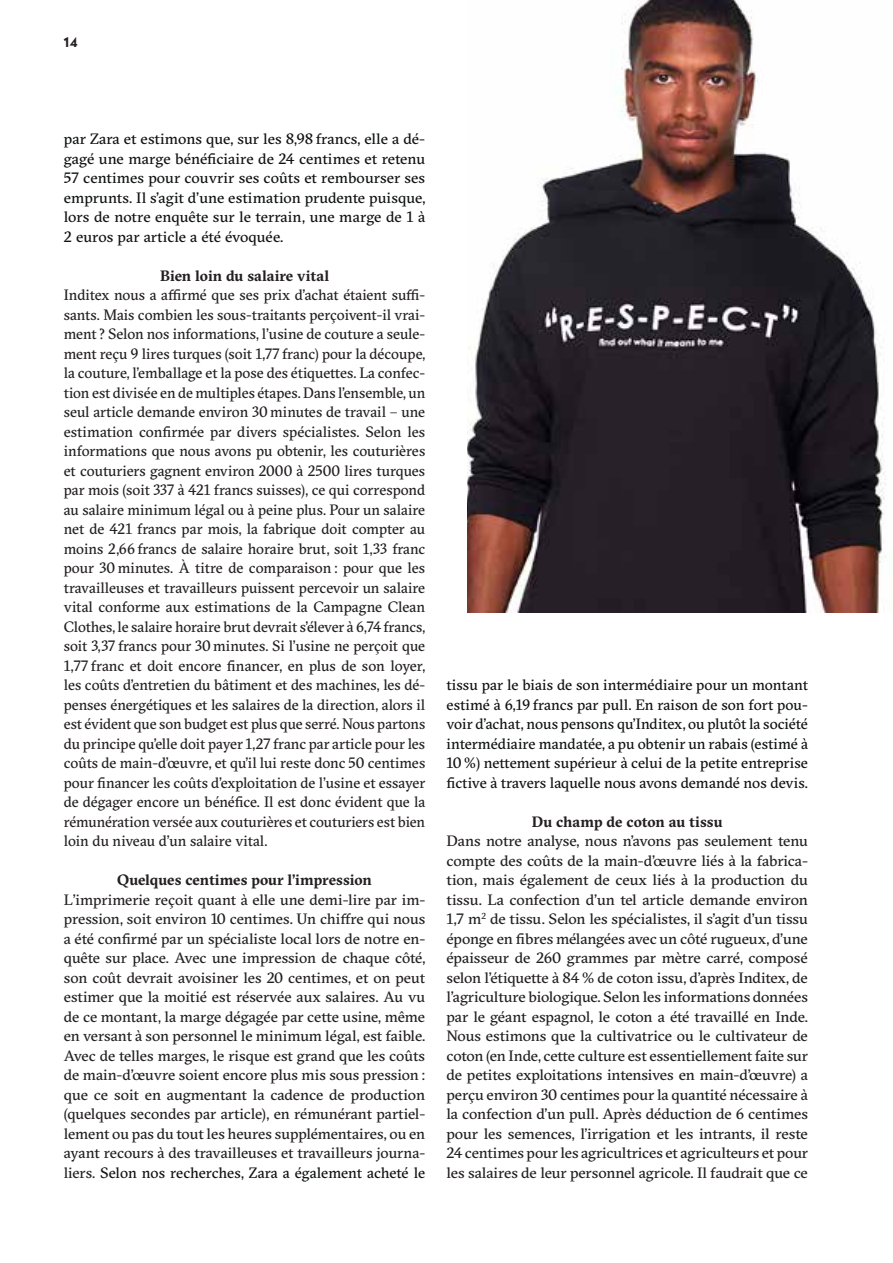
<style>
.page{position:relative;width:893px;height:1263px;background:#fff}
.page>*{position:absolute;margin:0;border:0;box-sizing:border-box;transform-origin:0 0}
.t1{font:15px/19.5px "GT Sectra";color:#231f20;text-align:justify}
.t2{font:15px/19.5px "GT Sectra";color:#0f1112;text-align:justify}
.t3{font:700 15px "GT Sectra";letter-spacing:.005em;color:#231f20}
.t4{font:700 13.5px "Radikal";color:#231f20}
.s1{color:#0f1112}
</style>
<div class="page">
<img style="left:468px;top:0;width:418px;height:612px">
<p class="t4" style="left:64px;top:32px;width:15px">14</p>
<p class="t2" style="left:64px;top:129px;width:363px">par Zara et estimons que, sur les 8,98 francs, elle a dé&shy;gagé une marge bénéficiaire de 24 centimes et retenu 57 centimes pour couvrir ses coûts et rembourser ses emprunts. Il s’agit d’une estimation prudente puisque, lors de notre enquête sur le terrain, une marge de 1 à 2 euros par article a été évoquée.</p>
<p class="t3" style="left:160px;top:266px;width:170px">Bien loin du salaire vital</p>
<p class="t1" style="left:64px;top:285px;width:363px">Inditex nous a affirmé que ses prix d’achat étaient suffi&shy;sants. Mais combien les sous-traitants perçoivent-il vrai&shy;ment ? Selon nos informations, l’usine de couture a seule&shy;ment reçu 9 lires turques (soit 1,77 franc) pour la découpe, la couture, l’emballage et la pose des étiquettes. La confec&shy;tion est divisée en de multiples étapes. Dans l’ensemble, un seul article demande environ 30 minutes de travail – une estimation confirmée par divers spécialistes. Selon les informations que nous avons pu obtenir, les couturières et couturiers gagnent environ 2000 à 2500 lires turques par mois (soit 337 à 421 francs suisses), ce qui correspond au salaire minimum légal ou à peine plus. Pour un salaire net de 421 francs par mois, la fabrique doit compter au moins 2,66 francs de salaire horaire brut, soit 1,33 franc pour 30 minutes. À titre de comparaison : pour que les travailleuses et travailleurs puissent percevoir un salaire vital conforme aux estimations de la Campagne Clean Clothes, le salaire horaire brut devrait s’élever à 6,74 francs, soit 3,37 francs pour 30 minutes. Si l’usine ne perçoit que 1,77 franc et doit encore financer, en plus de son loyer, les coûts d’entretien du bâtiment et des machines, les dé&shy;penses énergétiques et les salaires de la direction, alors il est évident que son budget est plus que serré. Nous partons du principe qu’elle doit payer 1,27 franc par article pour les coûts de main-d’œuvre, et qu’il lui reste donc 50 centimes pour financer les coûts d’exploitation de l’usine et essayer de dégager encore un bénéfice. Il est donc évident que la rémunération versée aux couturières et couturiers est bien loin du niveau d’un salaire vital.</p>
<p class="t3" style="left:117px;top:870px;width:256px">Quelques centimes pour l’impression</p>
<p class="t1" style="left:64px;top:890px;width:363px">L’imprimerie reçoit quant à elle une demi-lire par im&shy;pression, soit environ 10 centimes. Un chiffre qui nous a été confirmé par un spécialiste local lors de notre en&shy;quête sur place. Avec une impression de chaque côté, son coût devrait avoisiner les 20 centimes, et on peut estimer que la moitié est réservée aux salaires. Au vu de ce montant, la marge dégagée par cette usine, même en versant à son personnel le minimum légal, est faible.<br>Avec de telles marges, le risque est grand que les coûts de main-d’œuvre soient encore plus mis sous pression : que ce soit en augmentant la cadence de production (quelques secondes par article), en rémunérant partiel&shy;lement ou pas du tout les heures supplémentaires, ou en ayant recours à des travailleuses et travailleurs journa&shy;liers. <span class="s1">Selon nos recherches, Zara a également acheté le</span></p>
<p class="t2" style="left:446px;top:675px;width:363px">tissu par le biais de son intermédiaire pour un montant estimé à 6,19 francs par pull. En raison de son fort pou&shy;voir d’achat, nous pensons qu’Inditex, ou plutôt la société intermédiaire mandatée, a pu obtenir un rabais (estimé à 10 %) nettement supérieur à celui de la petite entreprise fictive à travers laquelle nous avons demandé nos devis.</p>
<p class="t3" style="left:532px;top:812px;width:192px">Du champ de coton au tissu</p>
<p class="t1" style="left:446px;top:831px;width:363px">Dans notre analyse, nous n’avons pas seulement tenu compte des coûts de la main-d’œuvre liés à la fabrica&shy;tion, mais également de ceux liés à la production du tissu. La confection d’un tel article demande environ 1,7 m<sup>2</sup> de tissu. Selon les spécialistes, il s’agit d’un tissu éponge en fibres mélangées avec un côté rugueux, d’une épaisseur de 260 grammes par mètre carré, composé selon l’étiquette à 84 % de coton issu, d’après Inditex, de l’agriculture biologique. Selon les informations données par le géant espagnol, le coton a été travaillé en Inde.<br>Nous estimons que la cultivatrice ou le cultivateur de coton (en Inde, cette culture est essentiellement faite sur de petites exploitations intensives en main-d’œuvre) a perçu environ 30 centimes pour la quantité nécessaire à la confection d’un pull. Après déduction de 6 centimes pour les semences, l’irrigation et les intrants, il reste 24 centimes pour les agricultrices et agriculteurs et pour les salaires de leur personnel agricole. Il faudrait que ce</p>
</div>
